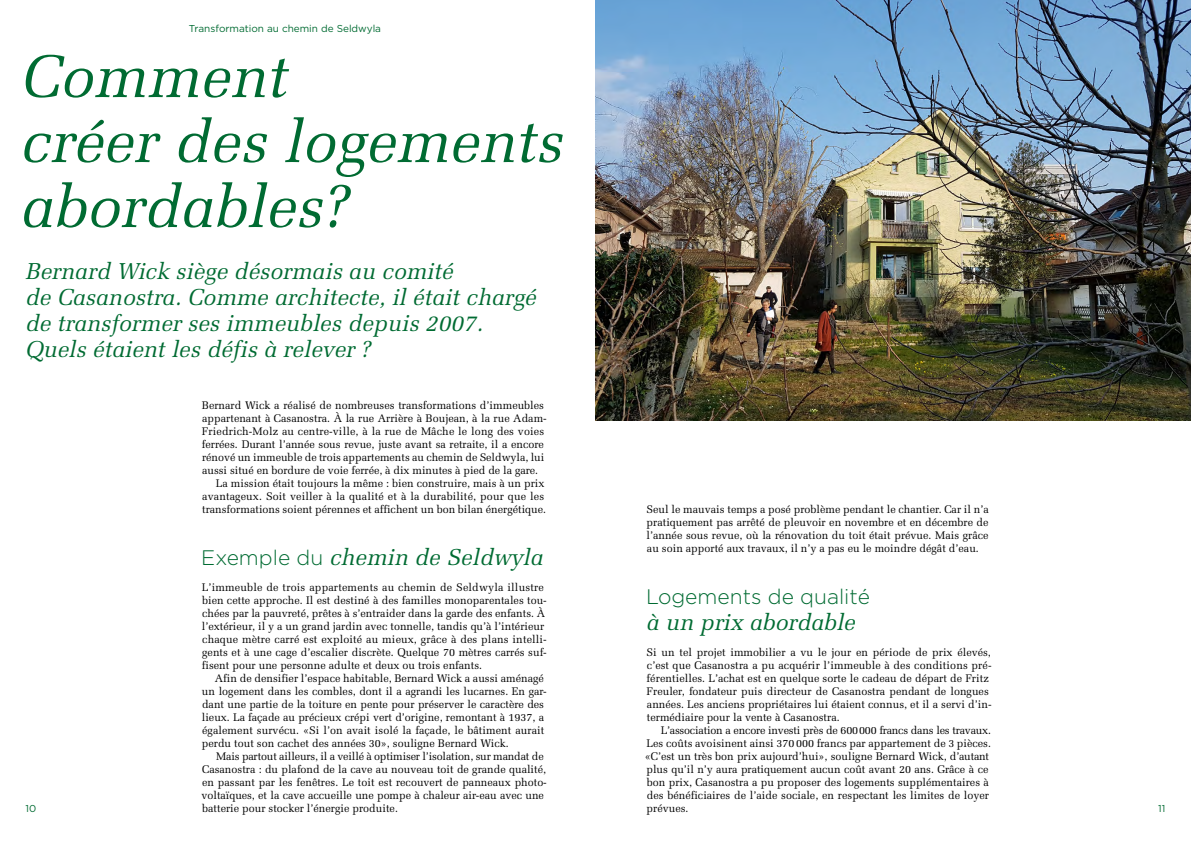
<style>
.page{position:relative;width:1191px;height:842px;background:#fff}
.page>*{position:absolute;margin:0;border:0;box-sizing:border-box;transform-origin:0 0}
.t1{font:italic 60px/65px "Melior";color:#006b32}
.t2{font:italic 23px/26px "Melior";color:#006b32}
.t3{font:300 21px "Gotham";color:#006b32}
.t4{font:11px/13px "Melior";color:#000}
.t5{font:10px "Gotham";color:#006b32}
.s1{font-family:"Gotham";font-weight:300;font-style:normal;font-size:21px}
</style>
<div class="page">
<img style="left:595px;top:0;width:596px;height:421px">
<p class="t5" style="left:189px;top:23px;width:194px">Transformation au chemin de Seldwyla</p>
<h1 class="t1" style="left:21px;top:44px;width:544px">Comment<br>créer des logements abordables?</h1>
<h2 class="t2" style="left:26px;top:258px;width:512px">Bernard Wick siège désormais au comité<br>de Casanostra. Comme architecte, il était chargé de transformer ses immeubles depuis 2007.<br>Quels étaient les défis à relever ?</h2>
<p class="t4" style="left:202px;top:399px;width:344px">Bernard Wick a réalisé de nombreuses transformations d’immeubles</p>
<p class="t4" style="left:202px;top:412px;width:346px">appartenant à Casanostra. À la rue Arrière à Boujean, à la rue Adam-</p>
<p class="t4" style="left:202px;top:425px;width:344px">Friedrich-Molz au centre-ville, à la rue de Mâche le long des voies</p>
<p class="t4" style="left:202px;top:438px;width:343px">ferrées. Durant l’année sous revue, juste avant sa retraite, il a encore</p>
<p class="t4" style="left:202px;top:451px;width:344px">rénové un immeuble de trois appartements au chemin de Seldwyla, lui</p>
<p class="t4" style="left:202px;top:464px;width:337px">aussi situé en bordure de voie ferrée, à dix minutes à pied de la gare.</p>
<p class="t4" style="left:216px;top:477px;width:330px">La mission était toujours la même : bien construire, mais à un prix</p>
<p class="t4" style="left:202px;top:490px;width:343px">avantageux. Soit veiller à la qualité et à la durabilité, pour que les</p>
<p class="t4" style="left:202px;top:503px;width:346px">transformations soient pérennes et affichent un bon bilan énergétique.</p>
<h2 class="t2" style="left:201px;top:544px;width:343px"><span class="s1">Exemple du</span> chemin de Seldwyla</h2>
<p class="t4" style="left:202px;top:581px;width:347px">L’immeuble de trois appartements au chemin de Seldwyla illustre bien cette approche. Il est destiné à des familles monoparentales tou&shy;chées par la pauvreté, prêtes à s’entraider dans la garde des enfants. À l’extérieur, il y a un grand jardin avec tonnelle, tandis qu’à l’intérieur chaque mètre carré est exploité au mieux, grâce à des plans intelli&shy;gents et à une cage d’escalier discrète. Quelque 70 mètres carrés suf&shy;fisent pour une personne adulte et deux ou trois enfants.</p>
<p class="t4" style="left:202px;top:672px;width:347px;text-indent:13px">Afin de densifier l’espace habitable, Bernard Wick a aussi aménagé un logement dans les combles, dont il a agrandi les lucarnes. En gar&shy;dant une partie de la toiture en pente pour préserver le caractère des lieux. La façade au précieux crépi vert d’origine, remontant à 1937, a également survécu. «Si l’on avait isolé la façade, le bâtiment aurait perdu tout son cachet des années 30», souligne Bernard Wick.</p>
<p class="t4" style="left:202px;top:750px;width:346px;text-indent:15px">Mais partout ailleurs, il a veillé à optimiser l’isolation, sur mandat de Casanostra : du plafond de la cave au nouveau toit de grande qualité, en passant par les fenêtres. Le toit est recouvert de panneaux photo&shy;voltaïques, et la cave accueille une pompe à chaleur air-eau avec une batterie pour stocker l’énergie produite.</p>
<p class="t4" style="left:646px;top:503px;width:344px;text-align:justify">Seul le mauvais temps a posé problème pendant le chantier. Car il n’a pratiquement pas arrêté de pleuvoir en novembre et en décembre de l’année sous revue, où la rénovation du toit était prévue. Mais grâce au soin apporté aux travaux, il n’y a pas eu le moindre dégât d’eau.</p>
<h3 class="t3" style="left:646px;top:585px;width:226px">Logements de qualité</h3>
<h2 class="t2" style="left:646px;top:609px;width:210px">à un prix abordable</h2>
<p class="t4" style="left:646px;top:646px;width:346px">Si un tel projet immobilier a vu le jour en période de prix élevés, c’est que Casanostra a pu acquérir l’immeuble à des conditions pré&shy;férentielles. L’achat est en quelque sorte le cadeau de départ de Fritz Freuler, fondateur puis directeur de Casanostra pendant de longues années. Les anciens propriétaires lui étaient connus, et il a servi d’in&shy;termédiaire pour la vente à Casanostra.</p>
<p class="t4" style="left:645px;top:724px;width:348px;text-indent:16px">L’association a encore investi près de 600000 francs dans les travaux.<br>Les coûts avoisinent ainsi 370000 francs par appartement de 3 pièces. «C’est un très bon prix aujourd’hui», souligne Bernard Wick, d’autant plus qu’il n’y aura pratiquement aucun coût avant 20 ans. Grâce à ce bon prix, Casanostra a pu proposer des logements supplémentaires à des bénéficiaires de l’aide sociale, en respectant les limites de loyer prévues.</p>
<p class="t5" style="left:26px;top:803px;width:12px">10</p>
<p class="t5" style="left:1158px;top:803px;width:9px">11</p>
</div>
